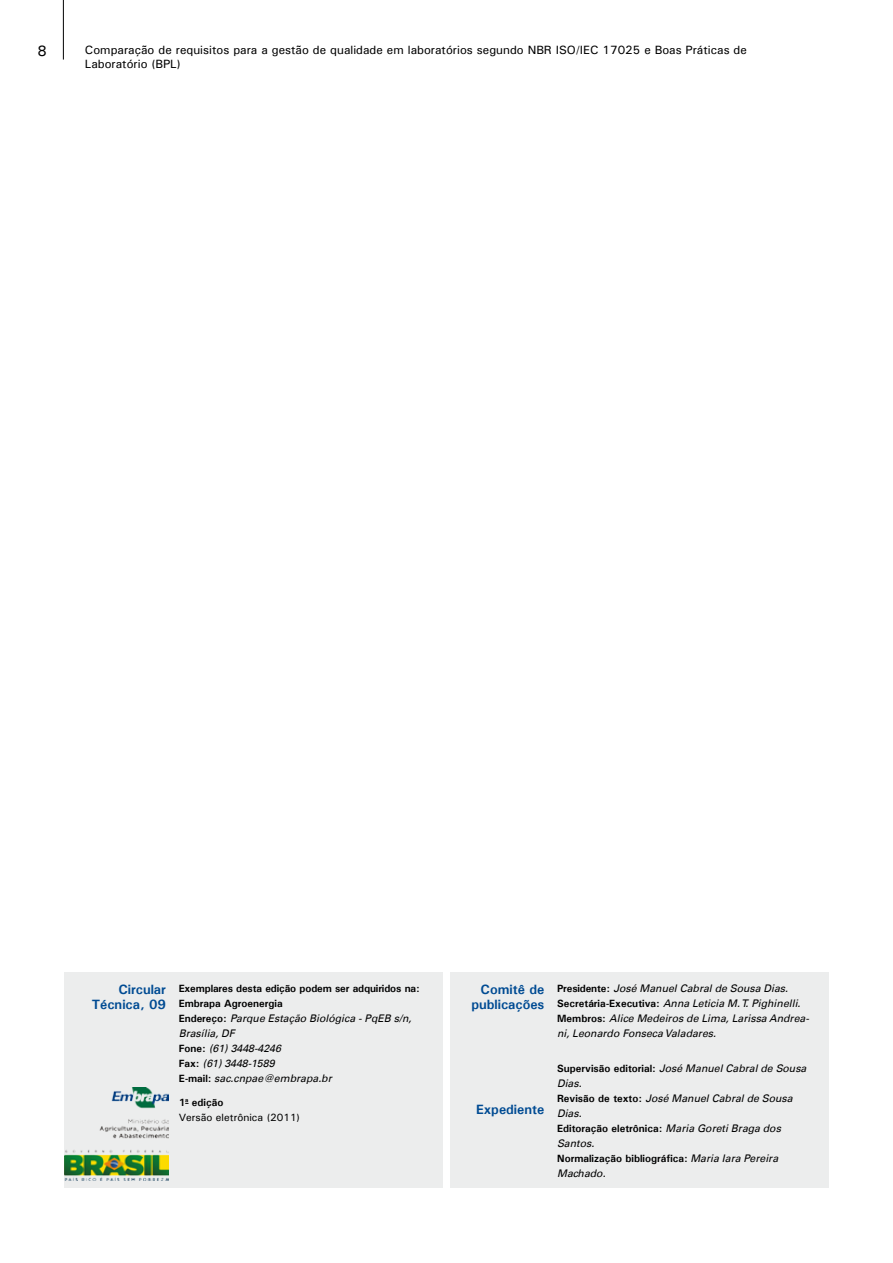
<style>
.page{position:relative;width:893px;height:1263px;background:#fff}
.page>*{position:absolute;margin:0;border:0;box-sizing:border-box;transform-origin:0 0}
.t1{font:15px "Univers";color:#000}
.t2{font:700 13.5px/15px "Univers";color:#004b93;text-align:right}
.t3{font:12px/14.4px "Univers";color:#000}
.t4{font:italic 10.5px/15px "Univers LT";color:#000}
.t5{font:700 10.5px/15px "Univers";color:#000}
.t6{font:10.5px/15px "Univers";color:#000}
.s1{font-family:"Univers";font-weight:700;font-style:normal}
.s2{font-weight:700}
.s3{font-family:"Univers LT";font-weight:400;font-style:italic}
</style>
<div class="page">
<hr style="left:63px;top:0;width:1px;height:60px;background:#000">
<div style="left:451px;top:972px;width:378px;height:216px;background:#eceded"></div>
<div style="left:64px;top:972px;width:378px;height:216px;background:#eceded"></div>
<img style="left:65px;top:1087px;width:104px;height:93px">
<h1 class="t1" style="left:37px;top:41px;width:11px">8</h1>
<p class="t3" style="left:85px;top:42px;width:663px">Comparação de requisitos para a gestão de qualidade em laboratórios segundo NBR ISO/IEC 17025 e Boas Práticas de<br>Laboratório (BPL)</p>
<p class="t2" style="left:92px;top:982px;width:76px">Circular<br>Técnica, 09</p>
<p class="t5" style="left:179px;top:981px;width:242px">Exemplares desta edição podem ser adquiridos na:<br>Embrapa Agroenergia</p>
<p class="t4" style="left:179px;top:1011px;width:234px"><span class="s1">Endereço:</span> Parque Estação Biológica - PqEB s/n,<br>Brasília, DF<br><span class="s1">Fone:</span> (61) 3448-4246<br><span class="s1">Fax:</span> (61) 3448-1589<br><span class="s1">E-mail:</span> sac.cnpae@embrapa.br</p>
<p class="t6" style="left:179px;top:1094px;width:123px"><span class="s2">1</span><sup>a</sup> <span class="s2">edição<br></span>Versão eletrônica (2011)</p>
<p class="t2" style="left:471px;top:982px;width:74px">Comitê de publicações</p>
<p class="t2" style="left:476px;top:1102px;width:70px">Expediente</p>
<p class="t4" style="left:557px;top:981px;width:253px"><span class="s1">Presidente:</span> José Manuel Cabral de Sousa Dias.<br><span class="s1">Secretária-Executiva:</span> Anna Leticia M. T. Pighinelli.<br><span class="s1">Membros:</span> Alice Medeiros de Lima, Larissa Andrea&shy;ni, Leonardo Fonseca Valadares.</p>
<p class="t4" style="left:557px;top:1060px;width:251px"><span class="s1">Supervisão editorial:</span> José Manuel Cabral de Sousa<br>Dias.<br><span class="s1">Revisão de texto:</span> José Manuel Cabral de Sousa<br>Dias.</p>
<p class="t5" style="left:557px;top:1120px;width:225px">Editoração eletrônica: <span class="s3">Maria Goreti Braga dos</span></p>
<p class="t4" style="left:557px;top:1135px;width:39px">Santos.</p>
<p class="t5" style="left:557px;top:1150px;width:223px">Normalização bibliográfica: <span class="s3">Maria Iara Pereira</span></p>
<p class="t4" style="left:557px;top:1165px;width:50px">Machado.</p>
</div>
